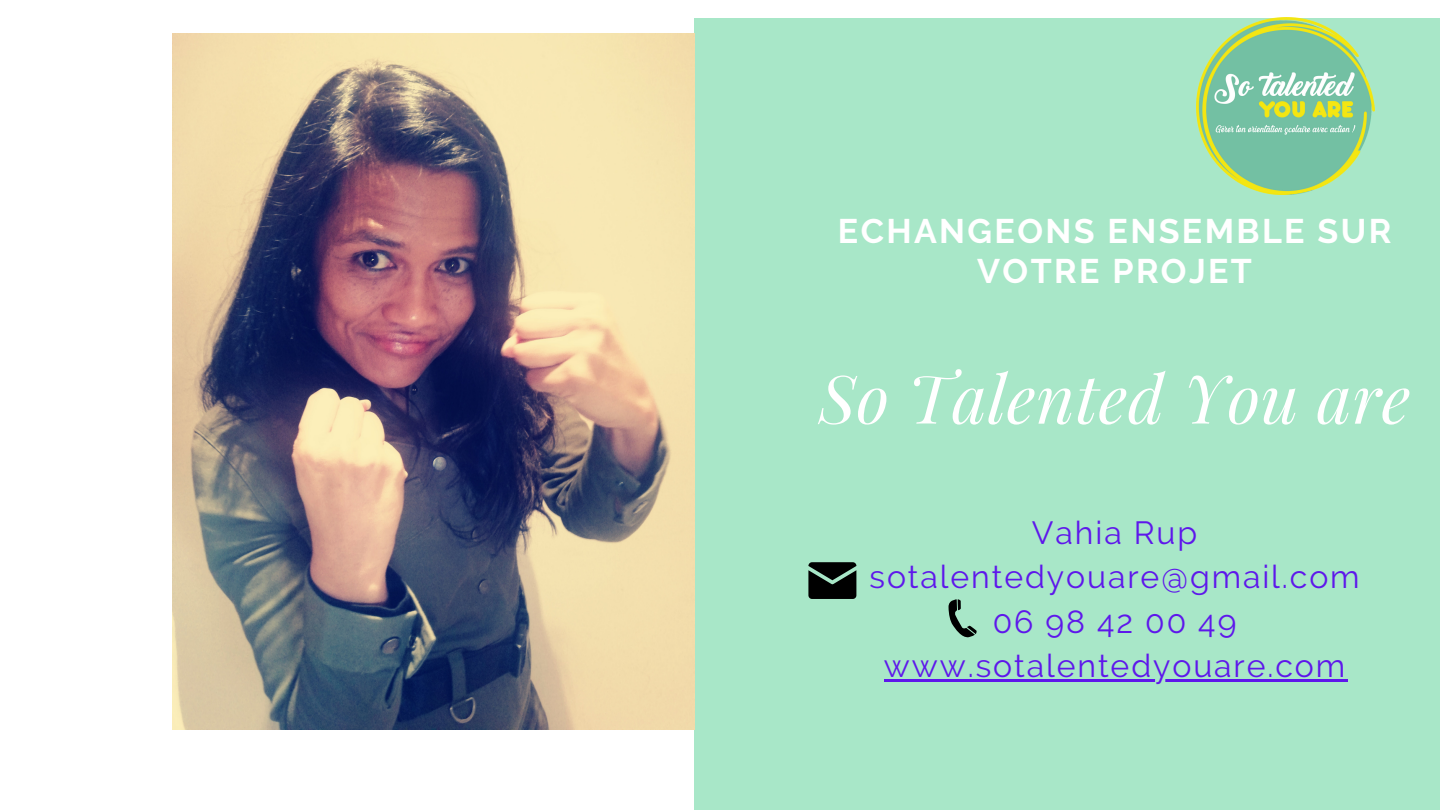
<style>
.page{position:relative;width:1440px;height:810px;background:#fff}
.page>*{position:absolute;margin:0;border:0;box-sizing:border-box;transform-origin:0 0}
.t1{font:italic 66.8px "Playfair Display";letter-spacing:.01em;color:#fff}
.t2{font:700 34px/40.5px "Raleway";letter-spacing:.07em;color:#fff;text-align:center}
.t3{font:32px/44.2px "Raleway";letter-spacing:.06em;color:#5e17eb;text-align:center}
</style>
<div class="page">
<div style="left:694px;top:18px;width:746px;height:792px;background:#a8e7c8"></div>
<img style="left:172px;top:33px;width:522px;height:696px">
<hr style="left:884px;top:679px;width:463px;height:3px;background:#5e17eb">
<img style="left:1196px;top:18px;width:178px;height:177px">
<svg style="left:948px;top:599px;width:29px;height:39px"></svg>
<svg style="left:808px;top:562px;width:48px;height:37px;background:#161f1b"></svg>
<p class="t2" style="left:838px;top:211px;width:555px">ECHANGEONS ENSEMBLE SUR<br>VOTRE PROJET</p>
<h1 class="t1" style="left:819px;top:351px;width:593px">So Talented You are</h1>
<p class="t3" style="left:870px;top:511px;width:492px">Vahia Rup sotalentedyouare@gmail.com<br>06 98 42 00 49 www.sotalentedyouare.com</p>
</div>
